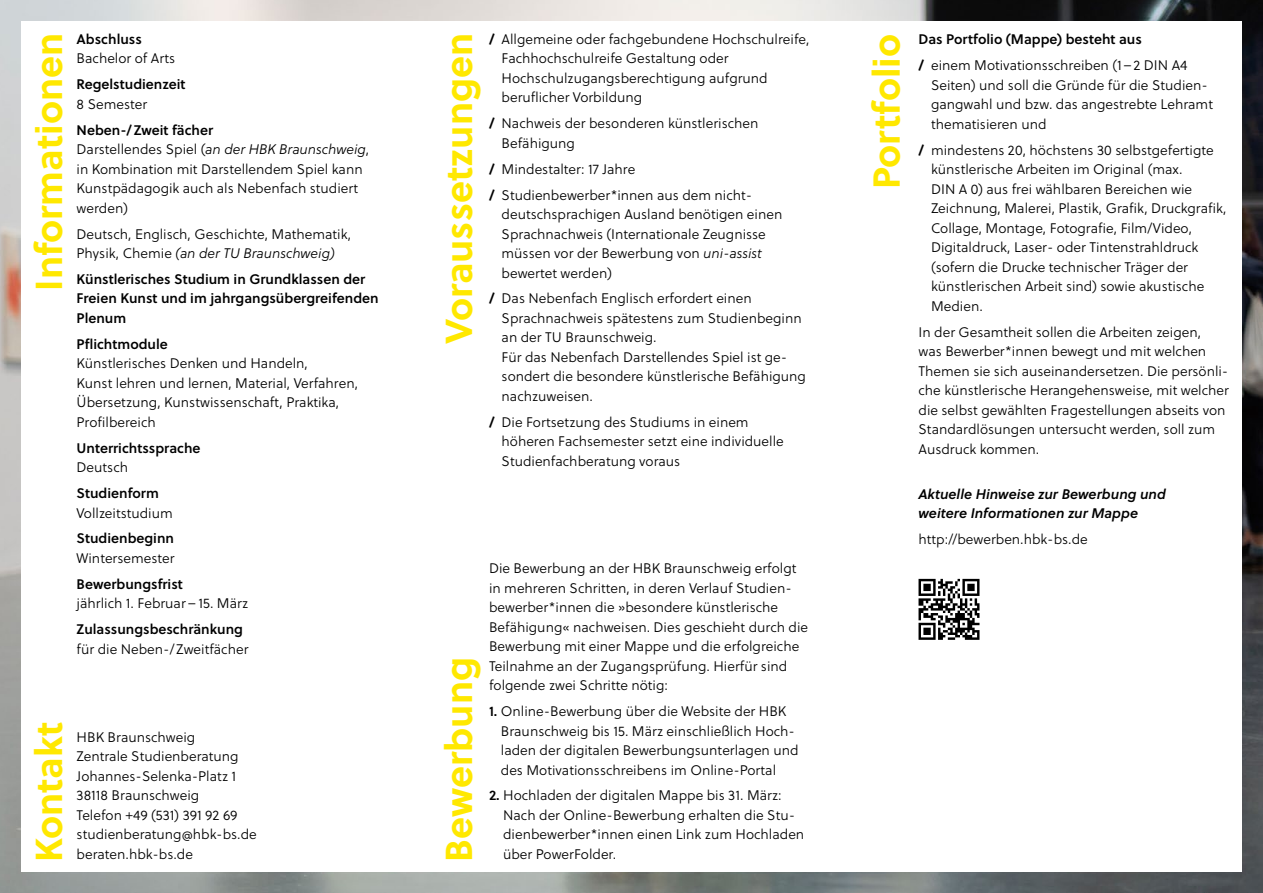
<style>
.page{position:relative;width:1263px;height:893px;background:#fff}
.page>*{position:absolute;margin:0;border:0;box-sizing:border-box;transform-origin:0 0}
.H_3_gekippt{font:700 37.5px "Soleil";color:#ffe800}
.fließtext{font:300 13.8px/19.5px "Soleil";color:#000}
.fließtext-2{font:13.8px/19.5px "Soleil Sb";color:#000}
.fließtext-3{font:italic 13.8px/19.5px "Soleil Sb";color:#000}
.s1{font-family:"Soleil Sb";font-weight:400}
.s2{font-family:"Soleil";font-weight:300}
.s3{font-family:"Soleil Lt";font-weight:400;font-style:italic}
.s4{font-weight:700}
</style>
<div class="page">
<img style="left:0;top:0;width:1263px;height:893px">
<div style="left:21px;top:21px;width:1221px;height:851px;background:#fff"></div>
<svg style="left:918px;top:579px;width:61px;height:61px"></svg>
<p class="H_3_gekippt" style="left:20px;top:291px;width:259px;rotate:-90deg">Informationen</p>
<p class="fließtext" style="left:77px;top:29px;width:100px"><span class="s1">Abschluss<br></span>Bachelor of Arts</p>
<p class="fließtext-2" style="left:77px;top:74px;width:110px">Regelstudienzeit<br><span class="s2">8 Semester</span></p>
<p class="fließtext" style="left:77px;top:120px;width:294px"><span class="s1">Neben-/ Zweit fächer<br></span>Darstellendes Spiel (<span class="s3">an der HBK Braunschweig</span>, in Kombination mit Darstellendem Spiel kann Kunstpädagogik auch als Nebenfach studiert werden)</p>
<p class="fließtext" style="left:77px;top:224px;width:276px">Deutsch, Englisch, Geschichte, Mathematik,<br>Physik, Chemie <span class="s3">(an der TU Braunschweig)</span></p>
<p class="fließtext-2" style="left:77px;top:269px;width:304px">Künstlerisches Studium in Grundklassen der<br>Freien Kunst und im jahrgangsübergreifenden<br>Plenum</p>
<p class="fließtext" style="left:77px;top:334px;width:283px"><span class="s1">Pflichtmodule<br></span>Künstlerisches Denken und Handeln,<br>Kunst lehren und lernen, Material, Verfahren,<br>Übersetzung, Kunstwissenschaft, Praktika,<br>Profilbereich</p>
<p class="fließtext-2" style="left:77px;top:437px;width:125px">Unterrichtssprache<br><span class="s2">Deutsch</span></p>
<p class="fließtext" style="left:77px;top:483px;width:98px"><span class="s1">Studienform<br></span>Vollzeitstudium</p>
<p class="fließtext" style="left:77px;top:529px;width:99px"><span class="s1">Studienbeginn<br></span>Wintersemester</p>
<p class="fließtext" style="left:77px;top:574px;width:173px"><span class="s1">Bewerbungsfrist<br></span>jährlich 1. Februar – 15. März</p>
<p class="fließtext" style="left:77px;top:619px;width:173px"><span class="s1">Zulassungsbeschränkung </span>für die Neben-/ Zweitfächer</p>
<p class="H_3_gekippt" style="left:20px;top:862px;width:142px;rotate:-90deg">Kontakt</p>
<p class="fließtext" style="left:77px;top:727px;width:182px">HBK Braunschweig<br>Zentrale Studienberatung<br>Johannes-Selenka-Platz 1<br>38118 Braunschweig<br>Telefon +49 (531) 391 92 69 studienberatung@hbk-bs.de beraten.hbk-bs.de</p>
<p class="H_3_gekippt" style="left:430px;top:344px;width:313px;rotate:-90deg">Voraussetzungen</p>
<p class="fließtext" style="left:502px;top:29px;width:309px;text-indent:-13px"><span class="s4">/</span> Allgemeine oder fachgebundene Hochschulreife, Fachhochschulreife Gestaltung oder Hochschulzugangsberechtigung aufgrund beruflicher Vorbildung</p>
<p class="fließtext" style="left:502px;top:114px;width:258px;text-indent:-13px"><span class="s4">/</span> Nachweis der besonderen künstlerischen<br>Befähigung</p>
<p class="fließtext" style="left:489px;top:159px;width:148px"><span class="s4">/</span> Mindestalter: 17 Jahre</p>
<p class="fließtext" style="left:502px;top:185px;width:282px;text-indent:-13px"><span class="s4">/</span> Studienbewerber*innen aus dem nicht&shy;deutschsprachigen Ausland benötigen einen Sprachnachweis (Internationale Zeugnisse müssen vor der Bewerbung von <span class="s3">uni-assist </span>bewertet werden)</p>
<p class="fließtext" style="left:502px;top:289px;width:306px;text-indent:-13px"><span class="s4">/</span> Das Nebenfach Englisch erfordert einen Sprachnachweis spätestens zum Studienbeginn an der TU Braunschweig.<br>Für das Nebenfach Darstellendes Spiel ist ge&shy;sondert die besondere künstlerische Befähigung nachzuweisen.</p>
<p class="fließtext" style="left:502px;top:412px;width:284px;text-indent:-13px"><span class="s4">/</span> Die Fortsetzung des Studiums in einem höheren Fachsemester setzt eine individuelle<br>Studienfachberatung voraus</p>
<p class="H_3_gekippt" style="left:430px;top:862px;width:206px;rotate:-90deg">Bewerbung</p>
<p class="fließtext" style="left:489px;top:558px;width:321px">Die Bewerbung an der HBK Braunschweig erfolgt in mehreren Schritten, in deren Verlauf Studien&shy;bewerber*innen die »besondere künstlerische Befähigung« nachweisen. Dies geschieht durch die Bewerbung mit einer Mappe und die erfolgreiche Teilnahme an der Zugangsprüfung. Hierfür sind folgende zwei Schritte nötig:</p>
<p class="fließtext" style="left:501px;top:701px;width:299px;text-indent:-12px"><span class="s1">1.</span> Online-Bewerbung über die Website der HBK Braunschweig bis 15. März einschließlich Hoch&shy;laden der digitalen Bewerbungsunterlagen und des Motivationsschreibens im Online-Portal</p>
<p class="fließtext" style="left:503px;top:786px;width:303px;text-indent:-14px"><span class="s1">2.</span> Hochladen der digitalen Mappe bis 31. März:<br>Nach der Online-Bewerbung erhalten die Stu&shy;dienbewerber*innen einen Link zum Hochladen über PowerFolder.</p>
<p class="H_3_gekippt" style="left:857px;top:189px;width:156px;rotate:-90deg">Portfolio</p>
<p class="fließtext-2" style="left:918px;top:29px;width:225px">Das Portfolio (Mappe) besteht aus</p>
<p class="fließtext" style="left:931px;top:56px;width:283px;text-indent:-13px"><span class="s4">/</span> einem Motivationsschreiben (1 – 2 DIN A4<br>Seiten) und soll die Gründe für die Studien&shy;gangwahl und bzw. das angestrebte Lehramt thematisieren und</p>
<p class="fließtext" style="left:931px;top:140px;width:297px;text-indent:-13px"><span class="s4">/</span> mindestens 20, höchstens 30 selbstgefertigte künstlerische Arbeiten im Original (max.<br>DIN A 0) aus frei wählbaren Bereichen wie Zeichnung, Malerei, Plastik, Grafik, Druckgrafik, Collage, Montage, Fotografie, Film/Video, Digitaldruck, Laser- oder Tintenstrahldruck (sofern die Drucke technischer Träger der künstlerischen Arbeit sind) sowie akustische Medien.</p>
<p class="fließtext" style="left:918px;top:322px;width:312px">In der Gesamtheit sollen die Arbeiten zeigen,<br>was Bewerber*innen bewegt und mit welchen Themen sie sich auseinandersetzen. Die persönli&shy;che künstlerische Herangehensweise, mit welcher die selbst gewählten Fragestellungen abseits von Standardlösungen untersucht werden, soll zum Ausdruck kommen.</p>
<p class="fließtext-3" style="left:918px;top:484px;width:249px">Aktuelle Hinweise zur Bewerbung und weitere Informationen zur Mappe</p>
<p class="fließtext" style="left:918px;top:530px;width:171px">http://bewerben.hbk-bs.de</p>
</div>
